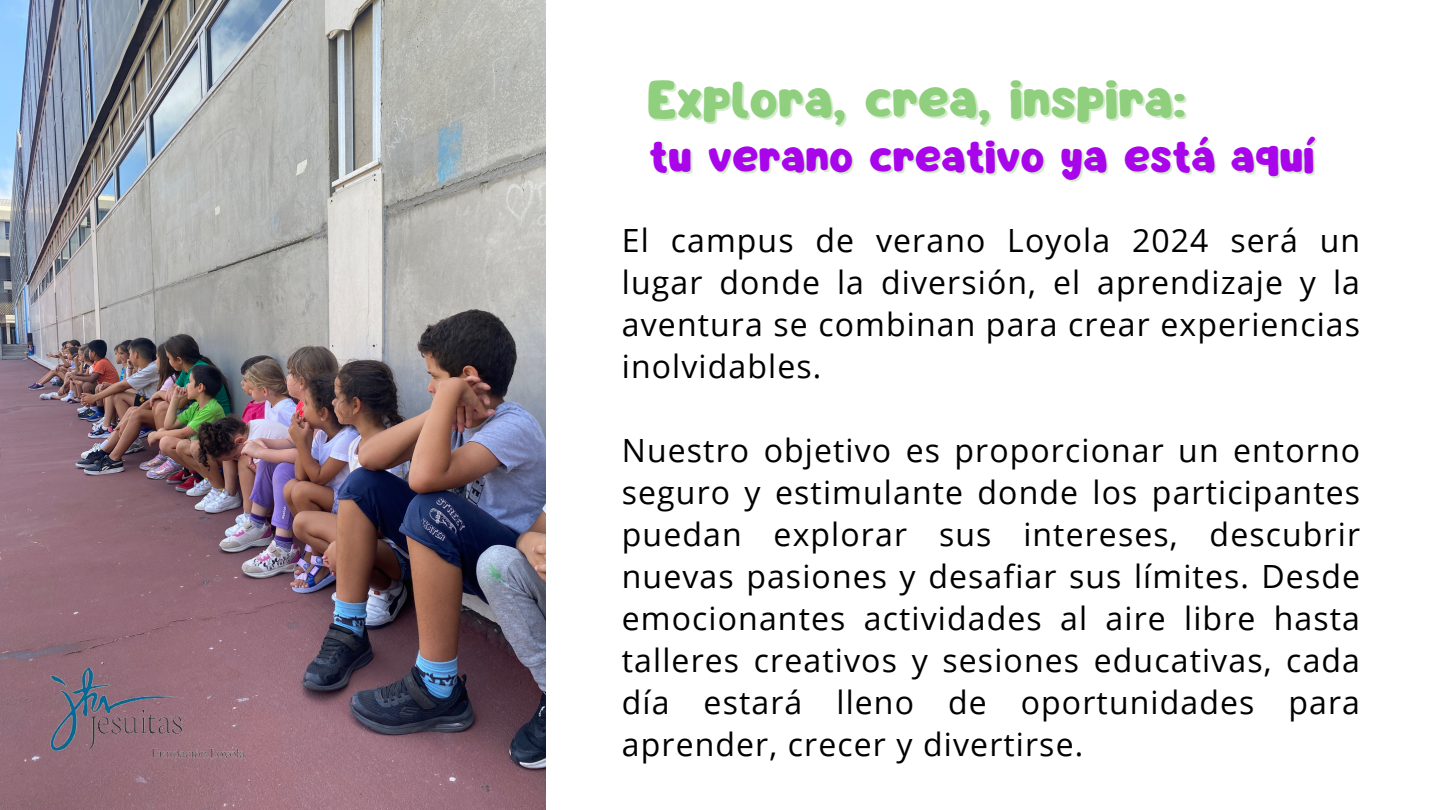
<style>
.page{position:relative;width:1440px;height:810px;background:#fff}
.page>*{position:absolute;margin:0;border:0;box-sizing:border-box;transform-origin:0 0}
.t1{font:46.6px "Mango";color:#8fcf7e}
.t2{font:39.7px "Mango";color:#a805eb}
.t3{font:32px/42px "Open Sans";letter-spacing:.035em;color:#000;text-align:justify}
</style>
<div class="page">
<img style="left:0;top:0;width:545px;height:810px">
<img style="left:51px;top:668px;width:194px;height:94px">
<h2 class="t1" style="left:647px;top:80px;width:540px">Explora, crea, inspira:</h2>
<p class="t2" style="left:649px;top:140px;width:668px">tu verano creativo ya está aquí</p>
<p class="t3" style="left:622px;top:218px;width:740px">El campus de verano Loyola 2024 será un lugar donde la diversión, el aprendizaje y la aventura se combinan para crear experiencias inolvidables.</p>
<p class="t3" style="left:622px;top:428px;width:740px">Nuestro objetivo es proporcionar un entorno seguro y estimulante donde los participantes puedan explorar sus intereses, descubrir nuevas pasiones y desafiar sus límites. Desde emocionantes actividades al aire libre hasta talleres creativos y sesiones educativas, cada día estará lleno de oportunidades para aprender, crecer y divertirse.</p>
</div>
